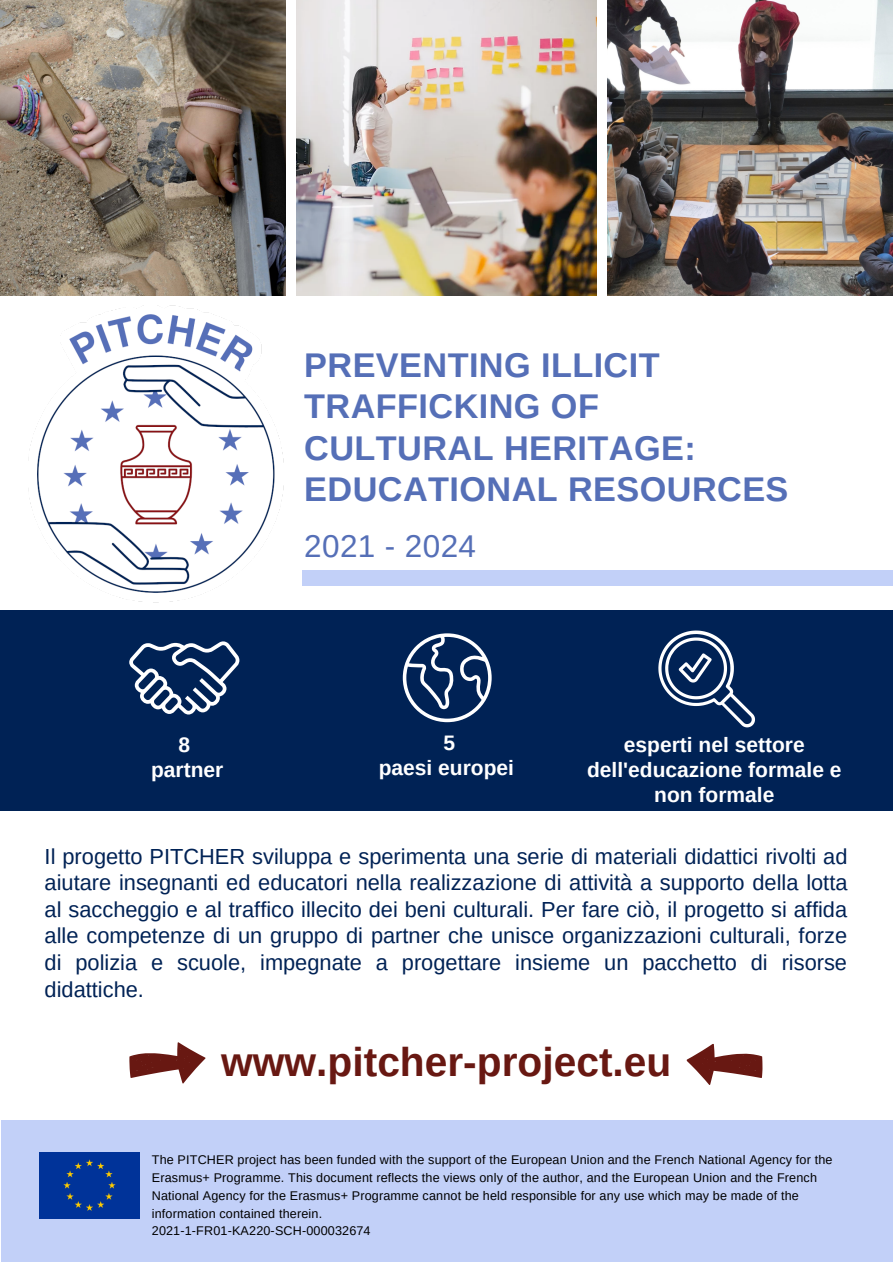
<style>
.page{position:relative;width:893px;height:1264px;background:#fff}
.page>*{position:absolute;margin:0;border:0;box-sizing:border-box;transform-origin:0 0}
.t1{font:700 40.65px "Arimo";color:#681812}
.t2{font:700 34.2px/41.5px "Arimo";letter-spacing:.015em;color:#556fb7}
.t3{font:31.5px "Arimo";letter-spacing:.01em;color:#556fb7}
.t4{font:21.75px/26.5px "Arimo";color:#025;text-align:justify}
.t5{font:700 21px/24.8px "Arimo";color:#fff;text-align:center}
.t6{font:12.6px/17.9px "Arimo";letter-spacing:.01em;color:#000}
</style>
<div class="page">
<img style="left:0;top:0;width:286px;height:296px">
<img style="left:297px;top:0;width:299px;height:296px">
<img style="left:607px;top:0;width:285px;height:296px">
<div style="left:1px;top:1120px;width:891px;height:142px;background:#c2d0f8"></div>
<div style="left:0;top:610px;width:892px;height:200px;background:#025"></div>
<div style="left:39px;top:1152px;width:100px;height:66px;background:#039"></div>
<img style="left:28px;top:305px;width:256px;height:298px">
<svg style="left:129px;top:641px;width:110px;height:73px"></svg>
<svg style="left:403px;top:633px;width:88px;height:89px"></svg>
<div style="left:302px;top:570px;width:590px;height:16px;background:#c2d0f8"></div>
<svg style="left:658px;top:630px;width:97px;height:97px"></svg>
<svg style="left:129px;top:1042px;width:76px;height:41px"></svg>
<svg style="left:686px;top:1043px;width:77px;height:42px"></svg>
<h2 class="t2" style="left:304px;top:344px;width:485px">PREVENTING ILLICIT<br>TRAFFICKING OF<br>CULTURAL HERITAGE:<br>EDUCATIONAL RESOURCES</h2>
<h3 class="t3" style="left:304px;top:528px;width:173px">2021 - 2024</h3>
<p class="t5" style="left:151px;top:732px;width:74px">8 partner</p>
<p class="t5" style="left:378px;top:730px;width:137px">5<br>paesi europei</p>
<p class="t5" style="left:587px;top:732px;width:256px">esperti nel settore dell'educazione formale e non formale</p>
<p class="t4" style="left:45px;top:842px;width:804px">Il progetto PITCHER sviluppa e sperimenta una serie di materiali didattici rivolti ad aiutare insegnanti ed educatori nella realizzazione di attività a supporto della lotta al saccheggio e al traffico illecito dei beni culturali. Per fare ciò, il progetto si affida alle competenze di un gruppo di partner che unisce organizzazioni culturali, forze di polizia e scuole, impegnate a progettare insieme un pacchetto di risorse didattiche.</p>
<h1 class="t1" style="left:221px;top:1039px;width:451px">www.pitcher-project.eu</h1>
<p class="t6" style="left:152px;top:1150px;width:682px">The PITCHER project has been funded with the support of the European Union and the French National Agency for the Erasmus+ Programme. This document reflects the views only of the author, and the European Union and the French National Agency for the Erasmus+ Programme cannot be held responsible for any use which may be made of the information contained therein.<br>2021-1-FR01-KA220-SCH-000032674</p>
</div>
